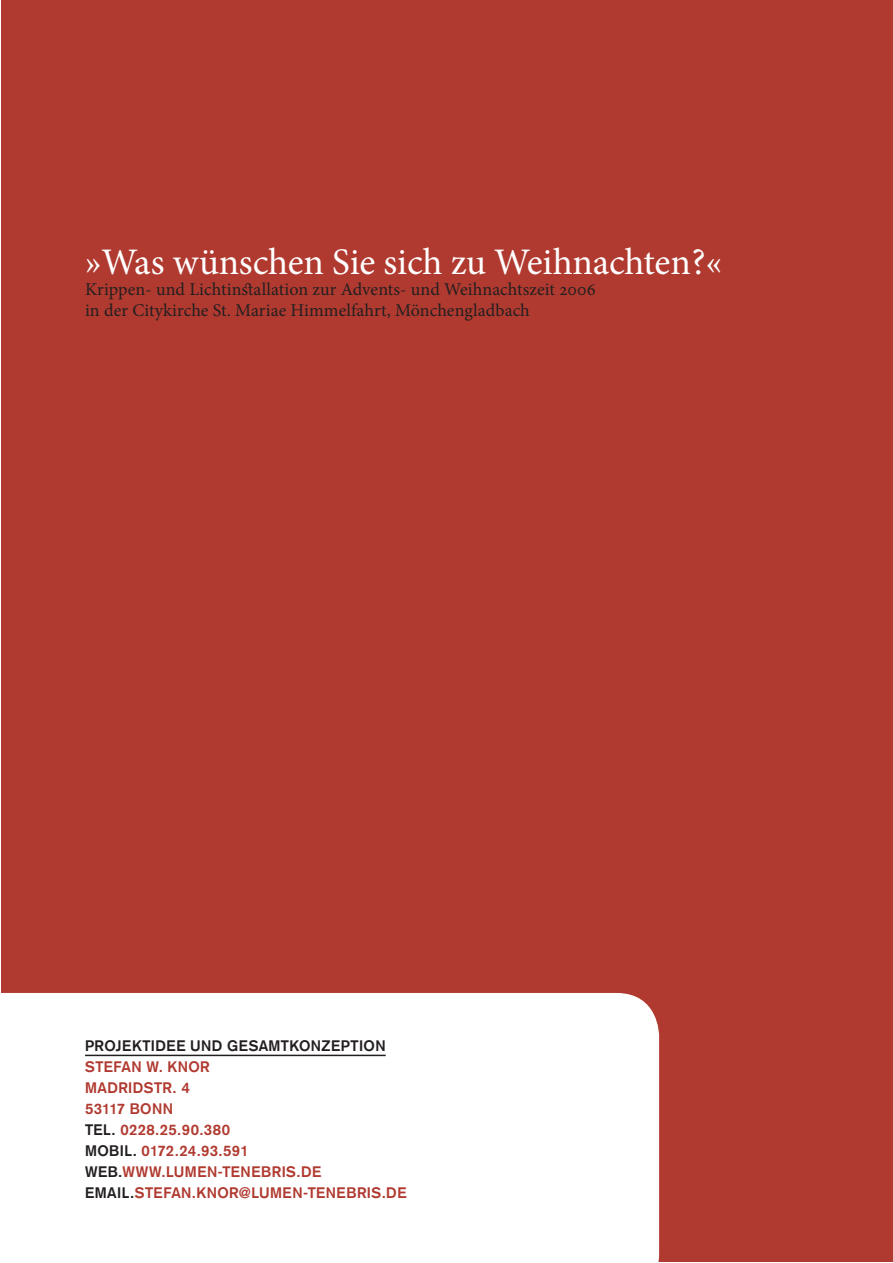
<style>
.page{position:relative;width:893px;height:1263px;background:#fff}
.page>*{position:absolute;margin:0;border:0;box-sizing:border-box;transform-origin:0 0}
.t1{font:37.5px "Minion Pro";letter-spacing:-.005em;color:#fff}
.t2{font:18px/21px "Minion Pro";letter-spacing:.005em;color:#231f20}
.t3{font:700 15px/21px "Akzidenz Grotesk";letter-spacing:.03em;color:#b03a30}
.t4{font:700 15px "Akzidenz Grotesk";letter-spacing:.03em;color:#231f20}
.s1{color:#231f20}
</style>
<div class="page">
<div style="left:1px;top:1px;width:891px;height:1261px;background:#b03a30"></div>
<div style="left:1px;top:993px;width:658px;height:269px;background:#fff"></div>
<hr style="left:85px;top:1055px;width:301px;height:1px;background:#231f20">
<h1 class="t1" style="left:85px;top:237px;width:639px">»Was wünschen Sie sich zu Weihnachten?«</h1>
<p class="t2" style="left:85px;top:279px;width:512px">Krippen- und Lichtinstallation zur Advents- und Weihnachtszeit 2006 in der Citykirche St. Mariae Himmelfahrt, Mönchengladbach</p>
<p class="t4" style="left:85px;top:1037px;width:302px">PROJEKTIDEE UND GESAMTKONZEPTION</p>
<p class="t3" style="left:85px;top:1056px;width:165px">STEFAN W. KNOR<br>MADRIDSTR. 4<br>53117 BONN<br><span class="s1">TEL.</span> 0228.25.90.380<br><span class="s1">MOBIL.</span> 0172.24.93.591<br><span class="s1">WEB.</span>WWW</p>
<p class="t3" style="left:85px;top:1161px;width:323px;text-align:center">.LUMEN-TENEBRIS.DE<br><span class="s1">EMAIL.</span>STEFAN.KNOR@LUMEN-TENEBRIS.DE</p>
</div>
